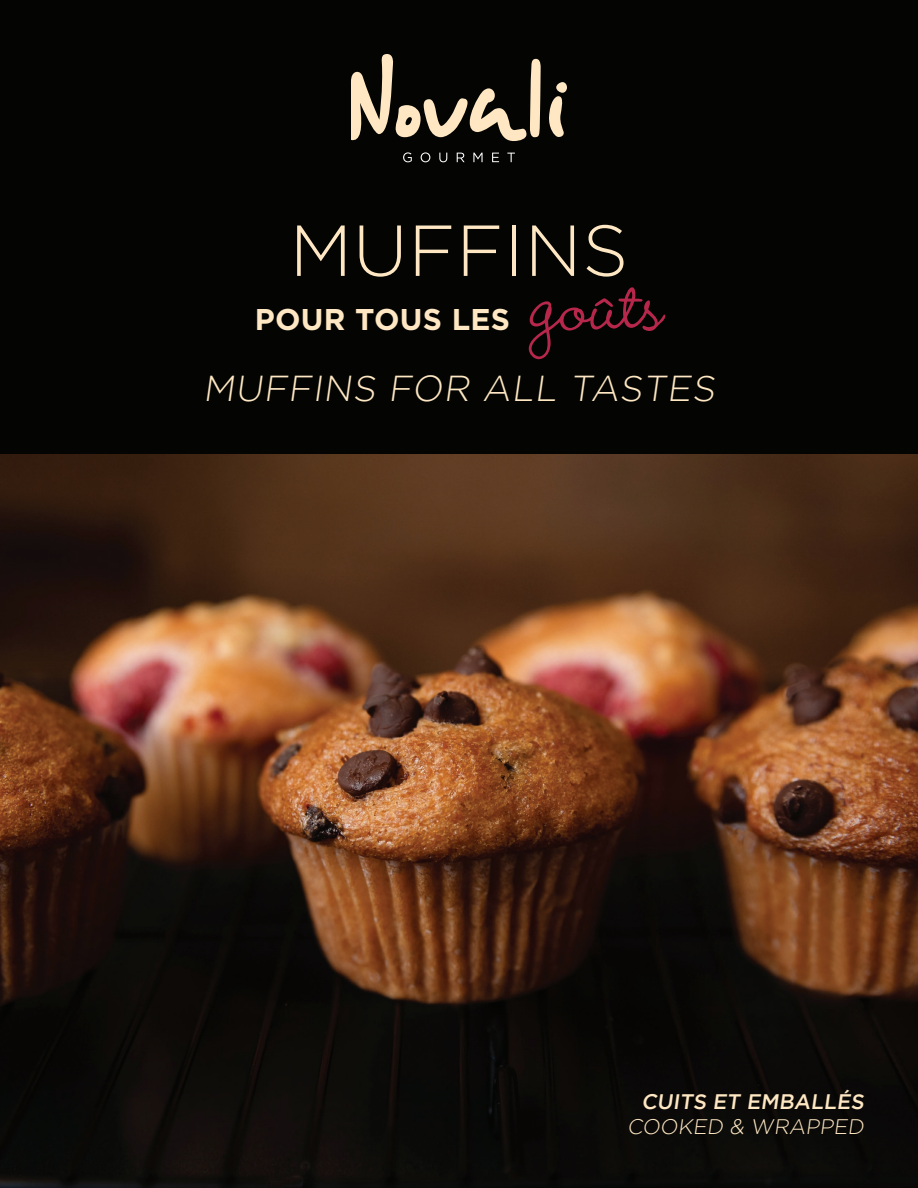
<style>
.page{position:relative;width:918px;height:1188px;background:#040503}
.page>*{position:absolute;margin:0;border:0;box-sizing:border-box;transform-origin:0 0}
.t1{font:500 89.4px "Wendy";color:#b6274b}
.t2{font:300 72px "Gotham HTF";letter-spacing:.01em;color:#fee7c2}
.t3{font:300 36px "Gotham";color:#fee7c2}
.t4{font:700 30px "Gotham HTF";letter-spacing:.01em;color:#fee7c2}
.t5{font:500 21px "Gotham";color:#fee7c2}
.t6{font:300 21px "Gotham";color:#fee7c2}
</style>
<div class="page">
<svg style="left:351px;top:54px;width:190px;height:88px"></svg>
<svg style="left:549px;top:82px;width:18px;height:55px"></svg>
<svg style="left:403px;top:152px;width:9px;height:10px"></svg>
<svg style="left:421px;top:152px;width:9px;height:10px"></svg>
<svg style="left:439px;top:153px;width:8px;height:9px"></svg>
<svg style="left:457px;top:153px;width:8px;height:9px"></svg>
<svg style="left:473px;top:153px;width:10px;height:9px"></svg>
<svg style="left:492px;top:153px;width:7px;height:9px"></svg>
<svg style="left:507px;top:153px;width:8px;height:9px"></svg>
<img style="left:0;top:455px;width:918px;height:733px">
<h2 class="t2" style="left:290px;top:211px;width:340px">MUFFINS</h2>
<p class="t4" style="left:255px;top:302px;width:257px">POUR TOUS LES</p>
<h1 class="t1" style="left:531px;top:257px;width:134px">goûts</h1>
<p class="t3" style="left:203px;top:368px;width:519px">MUFFINS FOR ALL TASTES</p>
<p class="t5" style="left:641px;top:1089px;width:227px">CUITS ET EMBALLÉS</p>
<p class="t6" style="left:627px;top:1115px;width:242px">COOKED &amp; WRAPPED</p>
</div>
